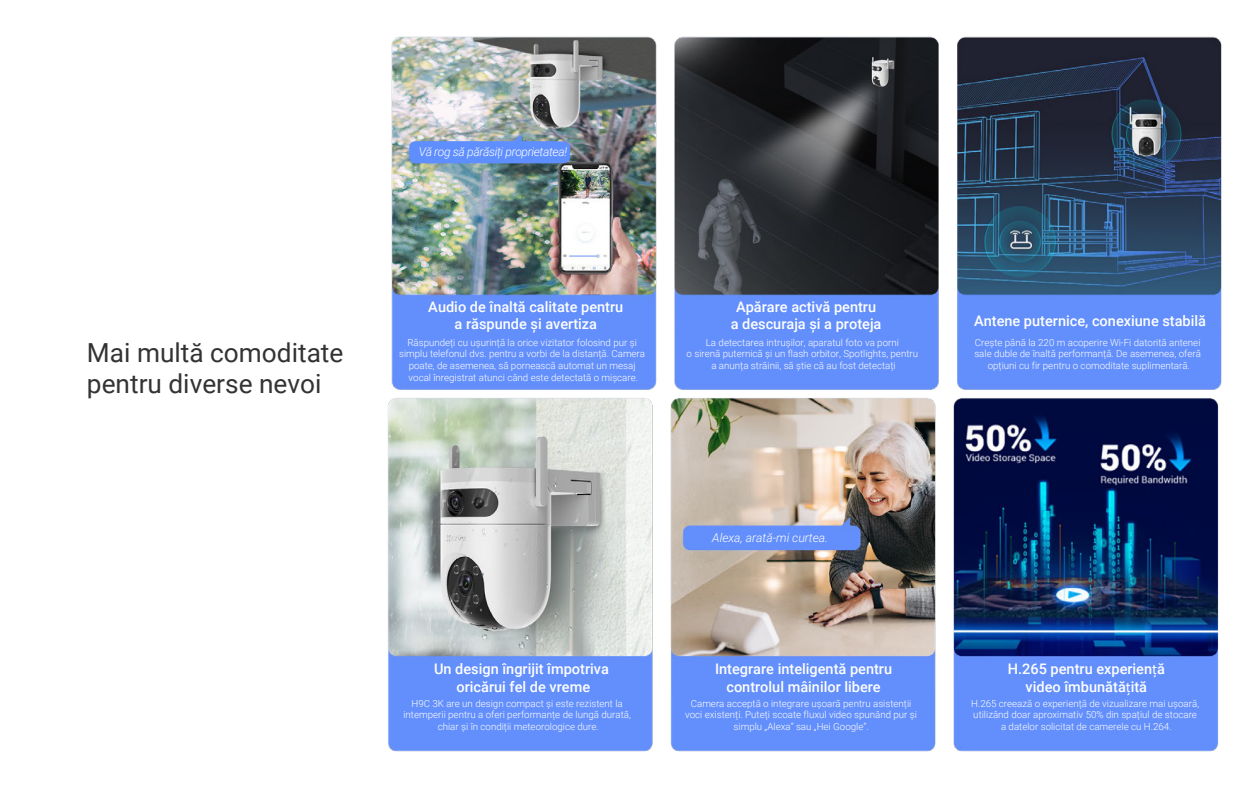
<style>
.page{position:relative;width:1260px;height:788px;background:#fff}
.page>*{position:absolute;margin:0;border:0;box-sizing:border-box;transform-origin:0 0}
.t1{font:26.25px/31.5px "Roboto";color:#333}
.t2{font:500 14.53px/17.4px "Roboto";color:#fefefe;text-align:center}
.t3{font:italic 300 12.08px "Roboto";letter-spacing:-.03em;color:#fff}
.t4{font:italic 300 12.08px "Roboto";color:#fff}
.t5{font:300 9.71px/11.7px "Roboto";color:#fefefe;text-align:center}
.s1{font-family:"Myriad Pro";font-weight:400}
</style>
<div class="page">
<img style="left:388px;top:398px;width:831px;height:354px">
<img style="left:391px;top:36px;width:831px;height:354px">
<div style="left:409px;top:141px;width:161px;height:22px;background:#5f8eff;border-radius:7px"></div>
<h1 class="t1" style="left:87px;top:336px;width:258px">Mai multă comoditate pentru diverse nevoi</h1>
<p class="t3" style="left:419px;top:144px;width:150px">Vă rog să părăsiți proprietatea!</p>
<h2 class="t2" style="left:428px;top:297px;width:196px">Audio de înaltă calitate pentru a răspunde și avertiza</h2>
<p class="t5" style="left:399px;top:336px;width:248px">Răspundeți cu ușurință la orice vizitator folosind pur și simplu telefonul dvs. pentru a vorbi de la distanță. Camera poate, de asemenea, să pornească automat un mesaj vocal înregistrat atunci când este detectată o mișcare.</p>
<h2 class="t2" style="left:731px;top:297px;width:152px">Apărare activă pentru a descuraja și a proteja</h2>
<p class="t5" style="left:687px;top:336px;width:233px">La detectarea intrușilor, aparatul foto va porni<br>o sirenă puternică și un flash orbitor, Spotlights, pentru a anunța străinii, să știe că au fost detectați</p>
<h2 class="t2" style="left:974px;top:311px;width:234px">Antene puternice, conexiune stabilă</h2>
<p class="t5" style="left:974px;top:336px;width:228px">Crește până la 220 m acoperire Wi-Fi datorită antenei sale duble de înaltă performanță. De asemenea, oferă opțiuni cu fir pentru o comoditate suplimentară.</p>
<h2 class="t2" style="left:434px;top:659px;width:176px">Un design îngrijit împotriva oricărui fel de vreme</h2>
<p class="t5" style="left:403px;top:696px;width:229px">H9C 3K are un design compact și este rezistent la intemperii pentru a oferi performanțe de lungă durată, chiar și în condiții meteorologice dure.</p>
<p class="t4" style="left:712px;top:529px;width:117px">Alexa, arată-mi curtea.</p>
<h2 class="t2" style="left:715px;top:659px;width:179px">Integrare inteligentă pentru controlul mâinilor libere</h2>
<p class="t5" style="left:685px;top:696px;width:233px">Camera acceptă o integrare ușoară pentru asistenții voci existenți. Puteți scoate fluxul video spunând pur și simplu „Alexa” sau „Hei Google”.</p>
<h2 class="t2" style="left:1008px;top:659px;width:159px">H.265 pentru experien<span class="s1">ț</span>ă video îmbunătă<span class="s1">ț</span>ită</h2>
<p class="t5" style="left:971px;top:696px;width:230px">H.265 creează o experiență de vizualizare mai ușoară, utilizând doar aproximativ 50% din spațiul de stocare a datelor solicitat de camerele cu H.264.</p>
</div>
